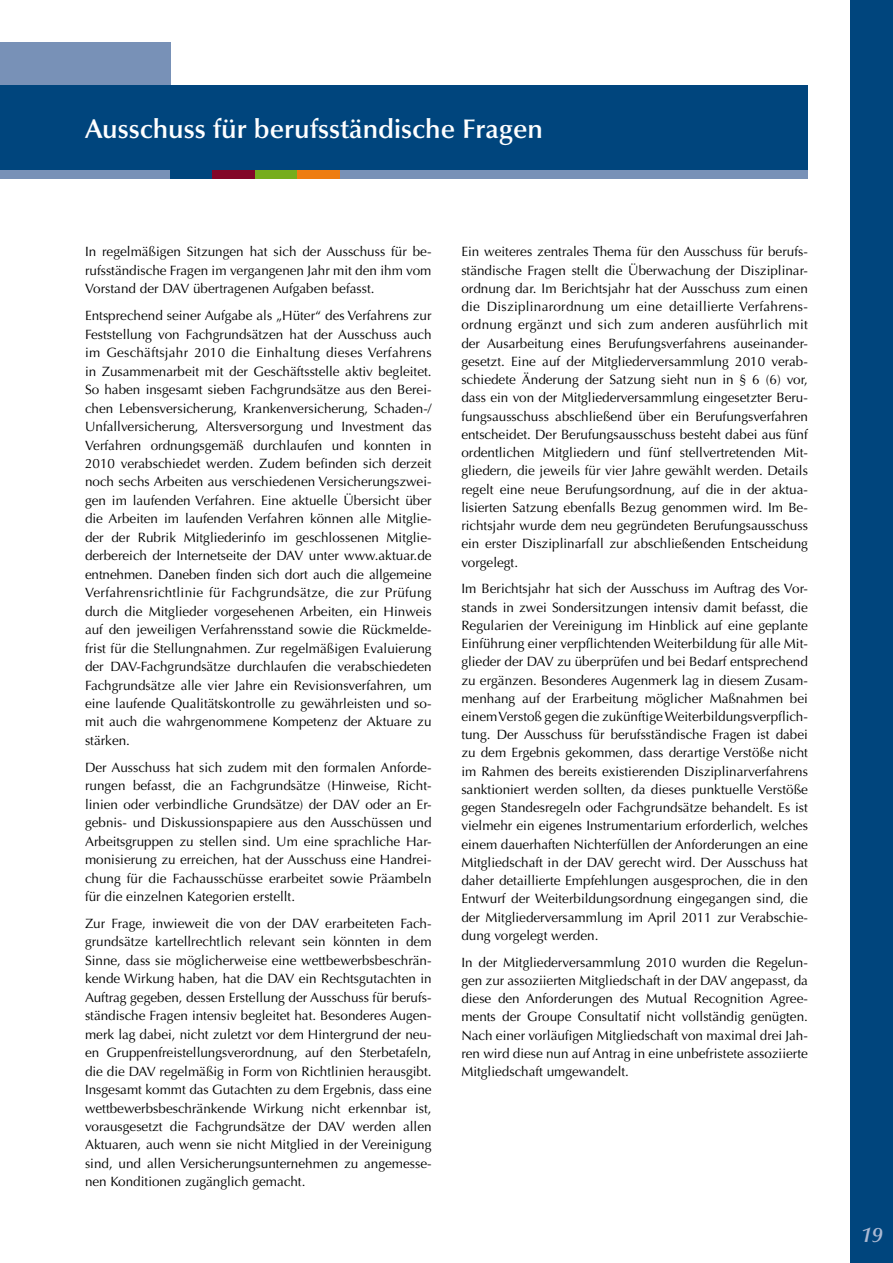
<style>
.page{position:relative;width:893px;height:1263px;background:#fff}
.page>*{position:absolute;margin:0;border:0;box-sizing:border-box;transform-origin:0 0}
.t1{font:600 27px "Optima LT";color:#fff}
.t2{font:italic 600 21px "Optima LT";color:#adbad3}
.t3{font:13.5px/18.5px "Optima LT";color:#000;text-align:justify}
</style>
<div class="page">
<div style="left:850px;top:0;width:43px;height:1263px;background:#00457d"></div>
<div style="left:0;top:43px;width:170px;height:42px;background:#7891b7"></div>
<div style="left:0;top:85px;width:808px;height:85px;background:#00457d"></div>
<div style="left:0;top:170px;width:808px;height:9px;background:#7891b7"></div>
<div style="left:170px;top:170px;width:43px;height:9px;background:#00457d"></div>
<div style="left:213px;top:170px;width:42px;height:9px;background:#830628"></div>
<div style="left:255px;top:170px;width:43px;height:9px;background:#76ad1c"></div>
<div style="left:298px;top:170px;width:42px;height:9px;background:#ee7d11"></div>
<h1 class="t1" style="left:85px;top:113px;width:460px">Ausschuss für berufsständische Fragen</h1>
<p class="t3" style="left:85px;top:243px;width:348px">In regelmäßigen Sitzungen hat sich der Ausschuss für be&shy;rufsständische Fragen im vergangenen Jahr mit den ihm vom Vorstand der DAV übertragenen Aufgaben befasst.</p>
<p class="t3" style="left:85px;top:307px;width:348px">Entsprechend seiner Aufgabe als „Hüter“ des Verfahrens zur Feststellung von Fachgrundsätzen hat der Ausschuss auch im Geschäftsjahr 2010 die Einhaltung dieses Verfahrens in Zusammenarbeit mit der Geschäftsstelle aktiv begleitet.<br>So haben insgesamt sieben Fachgrundsätze aus den Berei&shy;chen Lebensversicherung, Krankenversicherung, Schaden-/ Unfallversicherung, Altersversorgung und Investment das Verfahren ordnungsgemäß durchlaufen und konnten in 2010 verabschiedet werden. Zudem befinden sich derzeit noch sechs Arbeiten aus verschiedenen Versicherungszwei&shy;gen im laufenden Verfahren. Eine aktuelle Übersicht über die Arbeiten im laufenden Verfahren können alle Mitglie&shy;der der Rubrik Mitgliederinfo im geschlossenen Mitglie&shy;derbereich der Internetseite der DAV unter www.aktuar.de entnehmen. Daneben finden sich dort auch die allgemeine Verfahrensrichtlinie für Fachgrundsätze, die zur Prüfung durch die Mitglieder vorgesehenen Arbeiten, ein Hinweis auf den jeweiligen Verfahrensstand sowie die Rückmelde&shy;frist für die Stellungnahmen. Zur regelmäßigen Evaluierung der DAV-Fachgrundsätze durchlaufen die verabschiedeten Fachgrundsätze alle vier Jahre ein Revisionsverfahren, um eine laufende Qualitätskontrolle zu gewährleisten und so&shy;mit auch die wahrgenommene Kompetenz der Aktuare zu stärken.</p>
<p class="t3" style="left:85px;top:758px;width:348px">Der Ausschuss hat sich zudem mit den formalen Anforde&shy;rungen befasst, die an Fachgrundsätze (Hinweise, Richt&shy;linien oder verbindliche Grundsätze) der DAV oder an Er&shy;gebnis- und Diskussionspapiere aus den Ausschüssen und Arbeitsgruppen zu stellen sind. Um eine sprachliche Har&shy;monisierung zu erreichen, hat der Ausschuss eine Handrei&shy;chung für die Fachausschüsse erarbeitet sowie Präambeln für die einzelnen Kategorien erstellt.</p>
<p class="t3" style="left:85px;top:914px;width:348px">Zur Frage, inwieweit die von der DAV erarbeiteten Fach&shy;grundsätze kartellrechtlich relevant sein könnten in dem Sinne, dass sie möglicherweise eine wettbewerbsbeschrän&shy;kende Wirkung haben, hat die DAV ein Rechtsgutachten in Auftrag gegeben, dessen Erstellung der Ausschuss für berufs&shy;ständische Fragen intensiv begleitet hat. Besonderes Augen&shy;merk lag dabei, nicht zuletzt vor dem Hintergrund der neu&shy;en Gruppenfreistellungsverordnung, auf den Sterbetafeln, die die DAV regelmäßig in Form von Richtlinien herausgibt.<br>Insgesamt kommt das Gutachten zu dem Ergebnis, dass eine wettbewerbsbeschränkende Wirkung nicht erkennbar ist, vorausgesetzt die Fachgrundsätze der DAV werden allen Aktuaren, auch wenn sie nicht Mitglied in der Vereinigung sind, und allen Versicherungsunternehmen zu angemesse&shy;nen Konditionen zugänglich gemacht.</p>
<p class="t3" style="left:461px;top:243px;width:348px">Ein weiteres zentrales Thema für den Ausschuss für berufs&shy;ständische Fragen stellt die Überwachung der Disziplinar&shy;ordnung dar. Im Berichtsjahr hat der Ausschuss zum einen die Disziplinarordnung um eine detaillierte Verfahrens&shy;ordnung ergänzt und sich zum anderen ausführlich mit der Ausarbeitung eines Berufungsverfahrens auseinander&shy;gesetzt. Eine auf der Mitgliederversammlung 2010 verab&shy;schiedete Änderung der Satzung sieht nun in § 6 (6) vor, dass ein von der Mitgliederversammlung eingesetzter Beru&shy;fungsausschuss abschließend über ein Berufungsverfahren entscheidet. Der Berufungsausschuss besteht dabei aus fünf ordentlichen Mitgliedern und fünf stellvertretenden Mit&shy;gliedern, die jeweils für vier Jahre gewählt werden. Details regelt eine neue Berufungsordnung, auf die in der aktua&shy;lisierten Satzung ebenfalls Bezug genommen wird. Im Be&shy;richtsjahr wurde dem neu gegründeten Berufungsausschuss ein erster Disziplinarfall zur abschließenden Entscheidung vorgelegt.</p>
<p class="t3" style="left:461px;top:580px;width:348px">Im Berichtsjahr hat sich der Ausschuss im Auftrag des Vor&shy;stands in zwei Sondersitzungen intensiv damit befasst, die Regularien der Vereinigung im Hinblick auf eine geplante Einführung einer verpflichtenden Weiterbildung für alle Mit&shy;glieder der DAV zu überprüfen und bei Bedarf entsprechend zu ergänzen. Besonderes Augenmerk lag in diesem Zusam&shy;menhang auf der Erarbeitung möglicher Maßnahmen bei einem Verstoß gegen die zukünftige Weiterbildungsverpflich&shy;tung. Der Ausschuss für berufsständische Fragen ist dabei zu dem Ergebnis gekommen, dass derartige Verstöße nicht im Rahmen des bereits existierenden Disziplinarverfahrens sanktioniert werden sollten, da dieses punktuelle Verstöße gegen Standesregeln oder Fachgrundsätze behandelt. Es ist vielmehr ein eigenes Instrumentarium erforderlich, welches einem dauerhaften N ichterfüllen der Anforderungen an eine Mitgliedschaft in der DAV gerecht wird. Der Ausschuss hat daher detaillierte Empfehlungen ausgesprochen, die in den Entwurf der Weiterbildungsordnung eingegangen sind, die der Mitgliederversammlung im April 2011 zur Verabschie&shy;dung vorgelegt werden.</p>
<p class="t3" style="left:461px;top:953px;width:348px">In der Mitgliederversammlung 2010 wurden die Regelun&shy;gen zur assoziierten Mitgliedschaft in der DAV angepasst, da diese den Anforderungen des Mutual Recognition Agree&shy;ments der Groupe Consultatif nicht vollständig genügten.<br>Nach einer vorläufigen Mitgliedschaft von maximal drei Jah&shy;ren wird diese nun auf Antrag in eine unbefristete assoziierte Mitgliedschaft umgewandelt.</p>
<h2 class="t2" style="left:861px;top:1222px;width:23px">19</h2>
</div>
